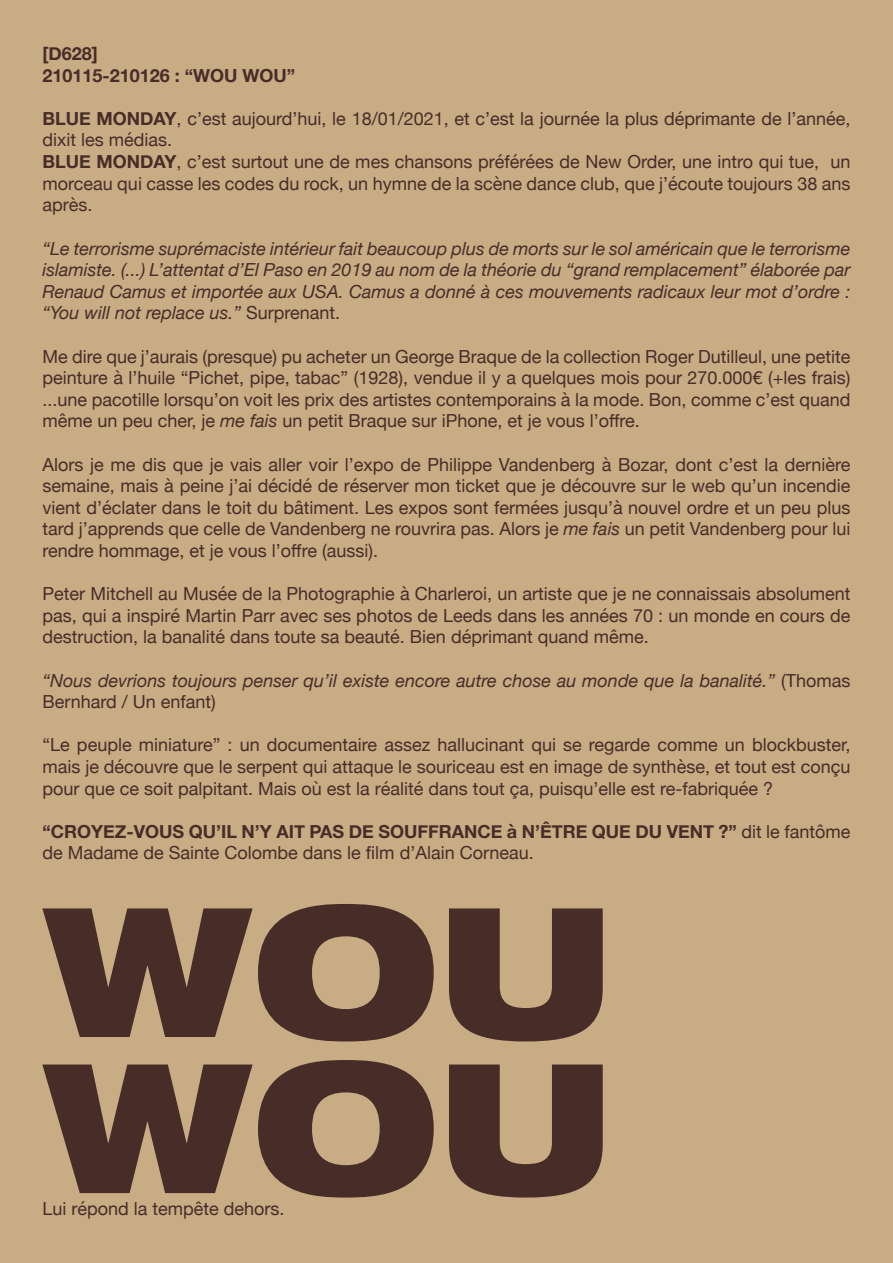
<style>
.page{position:relative;width:893px;height:1263px;background:#c8ac84}
.page>*{position:absolute;margin:0;border:0;box-sizing:border-box;transform-origin:0 0}
.t1{font:900 expanded 180px/156px "Helvetica Neue LT Std";color:#482c28}
.t2{font:18px/21.6px "Helvetica Neue";color:#482c28;text-align:justify}
.t3{font:italic 18px/21.6px "Helvetica Neue";color:#482c28;text-align:justify}
.t4{font:700 18px/21.6px "Helvetica Neue";color:#482c28}
.s1{font-weight:700}
.s2{font-style:normal}
.s3{font-style:italic}
</style>
<div class="page">
<p class="t4" style="left:43px;top:43px;width:254px">[D628]<br>210115-210126 : “WOU WOU”</p>
<p class="t2" style="left:43px;top:109px;width:809px;text-align:left"><span class="s1">BLUE MONDAY</span>, c’est aujourd’hui, le 18/01/2021, et c’est la journée la plus déprimante de l’année, dixit les médias.<br><span class="s1">BLUE MONDAY</span>, c’est surtout une de mes chansons préférées de New Order, une intro qui tue, un morceau qui casse les codes du rock, un hymne de la scène dance club, que j’écoute toujours 38 ans après.</p>
<p class="t3" style="left:43px;top:238px;width:809px">“Le terrorisme suprémaciste intérieur fait beaucoup plus de morts sur le sol américain que le terrorisme islamiste. (...) L’attentat d’El Paso en 2019 au nom de la théorie du “grand remplacement” élaborée par Renaud Camus et importée aux USA. Camus a donné à ces mouvements radicaux leur mot d’ordre : “You will not replace us.” <span class="s2">Surprenant.</span></p>
<p class="t2" style="left:43px;top:346px;width:809px">Me dire que j’aurais (presque) pu acheter un George Braque de la collection Roger Dutilleul, une petite peinture à l’huile “Pichet, pipe, tabac” (1928), vendue il y a quelques mois pour 270.000€ (+les frais) ...une pacotille lorsqu’on voit les prix des artistes contemporains à la mode. Bon, comme c’est quand même un peu cher, je <span class="s3">me fais</span> un petit Braque sur iPhone, et je vous l’offre.</p>
<p class="t2" style="left:43px;top:454px;width:809px">Alors je me dis que je vais aller voir l’expo de Philippe Vandenberg à Bozar, dont c’est la dernière semaine, mais à peine j’ai décidé de réserver mon ticket que je découvre sur le web qu’un incendie vient d’éclater dans le toit du bâtiment. Les expos sont fermées jusqu’à nouvel ordre et un peu plus tard j’apprends que celle de Vandenberg ne rouvrira pas. Alors je <span class="s3">me fais</span> un petit Vandenberg pour lui rendre hommage, et je vous l’offre (aussi).</p>
<p class="t2" style="left:43px;top:584px;width:809px">Peter Mitchell au Musée de la Photographie à Charleroi, un artiste que je ne connaissais absolument pas, qui a inspiré Martin Parr avec ses photos de Leeds dans les années 70 : un monde en cours de destruction, la banalité dans toute sa beauté. Bien déprimant quand même.</p>
<p class="t3" style="left:43px;top:670px;width:809px">“Nous devrions toujours penser qu’il existe encore autre chose au monde que la banalité.” <span class="s2">(Thomas<br>Bernhard / Un enfant)</span></p>
<p class="t2" style="left:43px;top:735px;width:809px">“Le peuple miniature” : un documentaire assez hallucinant qui se regarde comme un blockbuster, mais je découvre que le serpent qui attaque le souriceau est en image de synthèse, et tout est conçu pour que ce soit palpitant. Mais où est la réalité dans tout ça, puisqu’elle est re-fabriquée ?</p>
<p class="t2" style="left:43px;top:822px;width:809px"><span class="s1">“CROYEZ-VOUS QU’IL N’Y AIT PAS DE SOUFFRANCE à N’ÊTRE QUE DU VENT ?”</span> dit le fantôme de Madame de Sainte Colombe dans le film d’Alain Corneau.</p>
<h1 class="t1" style="left:43px;top:887px;width:571px">WOU<br>WOU</h1>
<p class="t2" style="left:43px;top:1198px;width:244px">Lui répond la tempête dehors.</p>
</div>
